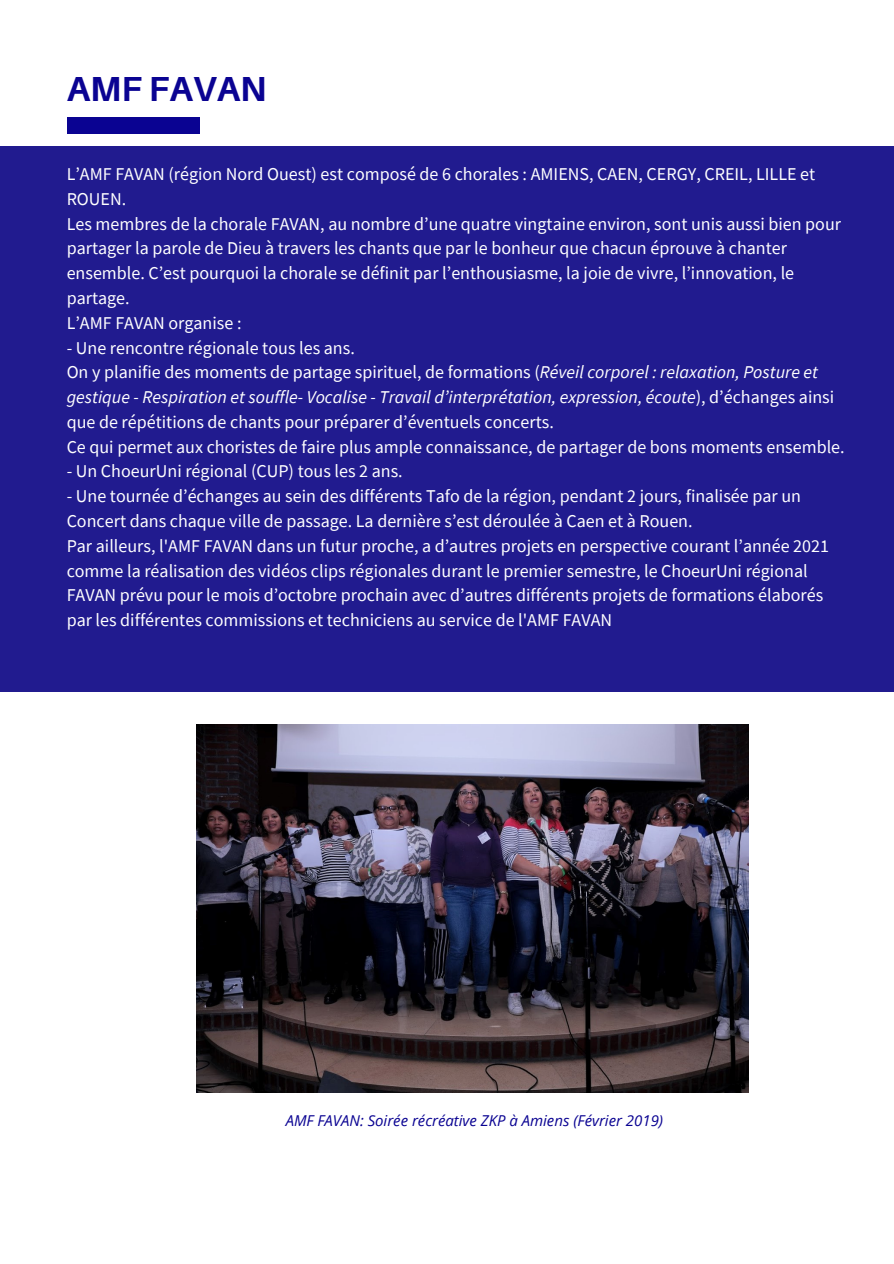
<style>
.page{position:relative;width:894px;height:1264px;background:#fff}
.page>*{position:absolute;margin:0;border:0;box-sizing:border-box;transform-origin:0 0}
.t1{font:700 34.8px "Aileron";color:#0a0392}
.t2{font:18px/24.8px "Source Sans Pro";color:#fff}
.t3{font:italic 15px "Open Sans";color:#0a0392}
.s1{font-style:italic}
</style>
<div class="page">
<div style="left:67px;top:117px;width:132px;height:17px;background:#0a0392"></div>
<div style="left:0;top:146px;width:893px;height:545px;background:#211b8f"></div>
<img style="left:196px;top:724px;width:552px;height:368px">
<p class="t1" style="left:67px;top:67px;width:201px">AMF FAVAN</p>
<p class="t2" style="left:67px;top:161px;width:750px">L’AMF FAVAN (région Nord Ouest) est composé de 6 chorales : AMIENS, CAEN, CERGY, CREIL, LILLE et<br>ROUEN.</p>
<p class="t2" style="left:67px;top:211px;width:775px">Les membres de la chorale FAVAN, au nombre d’une quatre vingtaine environ, sont unis aussi bien pour partager la parole de Dieu à travers les chants que par le bonheur que chacun éprouve à chanter ensemble. C’est pourquoi la chorale se définit par l’enthousiasme, la joie de vivre, l’innovation, le partage.</p>
<p class="t2" style="left:67px;top:310px;width:176px">L’AMF FAVAN organise :</p>
<p class="t2" style="left:67px;top:335px;width:289px">- Une rencontre régionale tous les ans.</p>
<p class="t2" style="left:67px;top:359px;width:768px">On y planifie des moments de partage spirituel, de formations (<span class="s1">Réveil corporel : relaxation, Posture et gestique - Respiration et souffle- Vocalise - Travail d’interprétation, expression, écoute</span>), d’échanges ainsi que de répétitions de chants pour préparer d’éventuels concerts.</p>
<p class="t2" style="left:67px;top:434px;width:779px">Ce qui permet aux choristes de faire plus ample connaissance, de partager de bons moments ensemble.</p>
<p class="t2" style="left:67px;top:458px;width:337px">- Un ChoeurUni régional (CUP) tous les 2 ans.</p>
<p class="t2" style="left:67px;top:483px;width:735px">- Une tournée d’échanges au sein des différents Tafo de la région, pendant 2 jours, finalisée par un<br>Concert dans chaque ville de passage. La dernière s’est déroulée à Caen et à Rouen.</p>
<p class="t2" style="left:67px;top:533px;width:763px">Par ailleurs, l'AMF FAVAN dans un futur proche, a d’autres projets en perspective courant l’année 2021 comme la réalisation des vidéos clips régionales durant le premier semestre, le ChoeurUni régional FAVAN prévu pour le mois d’octobre prochain avec d’autres différents projets de formations élaborés par les différentes commissions et techniciens au service de l'AMF FAVAN</p>
<p class="t3" style="left:285px;top:1109px;width:379px">AMF FAVAN: Soirée récréative ZKP à Amiens (Février 2019)</p>
</div>
